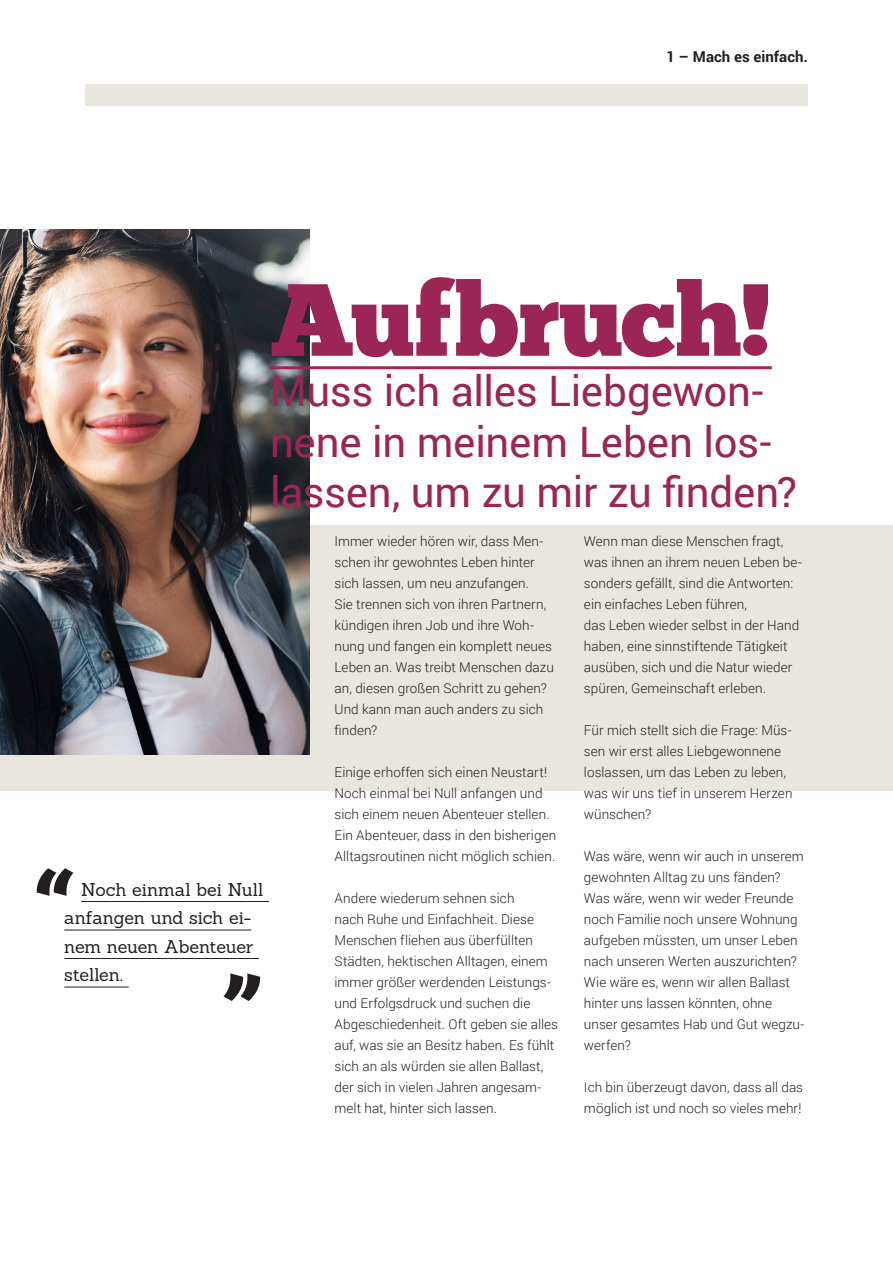
<style>
.page{position:relative;width:893px;height:1263px;background:#fff}
.page>*{position:absolute;margin:0;border:0;box-sizing:border-box;transform-origin:0 0}
.t1{font:102.3px "Chunk Five Ex";letter-spacing:-.015em;color:#9b2655}
.t2{font:70.8px "Chunk Five Ex";color:#231f20}
.t3{font:42px/50.4px "Roboto";letter-spacing:-.005em;color:#9b2655}
.t4{font:18px/28.5px "Sanchez";letter-spacing:-.01em;color:#231f20}
.t5{font:700 15px "Roboto";color:#231f20}
.t6{font:300 13.5px/21px "Roboto";letter-spacing:.005em;color:#231f20}
</style>
<div class="page">
<div style="left:85px;top:84px;width:723px;height:21px;background:#e9e5df"></div>
<div style="left:0;top:525px;width:893px;height:265px;background:#e9e5df"></div>
<img style="left:0;top:230px;width:309px;height:524px">
<hr style="left:270px;top:366px;width:502px;height:3px;background:#9b2655">
<hr style="left:81px;top:901px;width:188px;height:1px;background:#231f20">
<hr style="left:64px;top:929px;width:187px;height:1px;background:#231f20">
<hr style="left:64px;top:958px;width:195px;height:1px;background:#231f20">
<hr style="left:64px;top:986px;width:65px;height:1px;background:#231f20">
<p class="t5" style="left:667px;top:46px;width:143px">1 – Mach es einfach.</p>
<h1 class="t1" style="left:270px;top:243px;width:503px">Aufbruch!</h1>
<h3 class="t3" style="left:270px;top:364px;width:529px">Muss ich alles Liebgewon&shy;nene in meinem Leben los&shy;lassen, um zu mir zu finden?</h3>
<h2 class="t2" style="left:35px;top:844px;width:41px">“</h2>
<h3 class="t4" style="left:64px;top:875px;width:201px;text-indent:17px">Noch einmal bei Null anfangen und sich ei&shy;nem neuen Abenteuer stellen.</h3>
<h2 class="t2" style="left:261px;top:1025px;width:41px;rotate:-180deg">“</h2>
<p class="t6" style="left:334px;top:530px;width:221px">Immer wieder hören wir, dass Men&shy;schen ihr gewohntes Leben hinter sich lassen, um neu anzufangen.<br>Sie trennen sich von ihren Partnern, kündigen ihren Job und ihre Woh&shy;nung und fangen ein komplett neues<br>Leben an. Was treibt Menschen dazu an, diesen großen Schritt zu gehen?<br>Und kann man auch anders zu sich finden?</p>
<p class="t6" style="left:334px;top:761px;width:223px">Einige erhoffen sich einen Neustart!<br>Noch einmal bei Null anfangen und sich einem neuen Abenteuer stellen.<br>Ein Abenteuer, dass in den bisherigen Alltagsroutinen nicht möglich schien.</p>
<p class="t6" style="left:334px;top:887px;width:225px">Andere wiederum sehnen sich<br>nach Ruhe und Einfachheit. Diese Menschen fliehen aus überfüllten Städten, hektischen Alltagen, einem immer größer werdenden Leistungs&shy;und Erfolgsdruck und suchen die Abgeschiedenheit. Oft geben sie alles auf, was sie an Besitz haben. Es fühlt sich an als würden sie allen Ballast, der sich in vielen Jahren angesam&shy;melt hat, hinter sich lassen.</p>
<p class="t6" style="left:584px;top:530px;width:219px">Wenn man diese Menschen fragt, was ihnen an ihrem neuen Leben be&shy;sonders gefällt, sind die Antworten: ein einfaches Leben führen,<br>das Leben wieder selbst in der Hand haben, eine sinnstiftende Tätigkeit ausüben, sich und die Natur wieder spüren, Gemeinschaft erleben.</p>
<p class="t6" style="left:584px;top:719px;width:210px">Für mich stellt sich die Frage: Müs&shy;sen wir erst alles Liebgewonnene loslassen, um das Leben zu leben, was wir uns tief in unserem Herzen wünschen?</p>
<p class="t6" style="left:584px;top:845px;width:222px">Was wäre, wenn wir auch in unserem gewohnten Alltag zu uns fänden?<br>Was wäre, wenn wir weder Freunde noch Familie noch unsere Wohnung aufgeben müssten, um unser Leben nach unseren Werten auszurichten?<br>Wie wäre es, wenn wir allen Ballast hinter uns lassen könnten, ohne unser gesamtes Hab und Gut wegzu&shy;werfen?</p>
<p class="t6" style="left:584px;top:1077px;width:221px">Ich bin überzeugt davon, dass all das möglich ist und noch so vieles mehr!</p>
</div>
